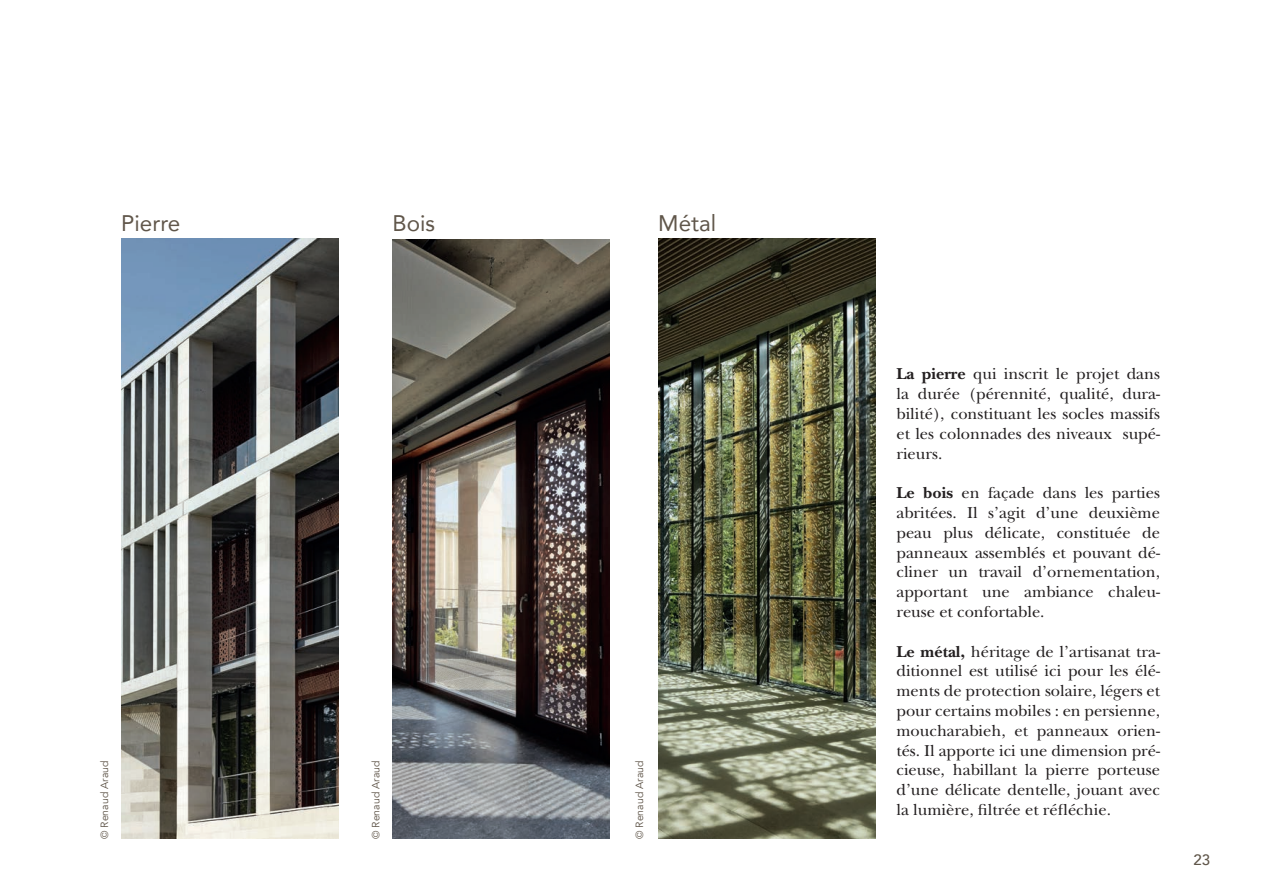
<style>
.page{position:relative;width:1263px;height:893px;background:#fff}
.page>*{position:absolute;margin:0;border:0;box-sizing:border-box;transform-origin:0 0}
.t1{font:22.5px "Avenir";color:#60564a}
.t2{font:16.5px/19.8px "New Baskerville";color:#231f20;text-align:justify}
.t3{font:500 15px "Avenir";color:#60564a}
.t4{font:10.5px "Avenir";color:#60564a}
.s1{font-weight:700}
</style>
<div class="page">
<img style="left:121px;top:239px;width:217px;height:599px">
<img style="left:392px;top:239px;width:217px;height:599px">
<img style="left:658px;top:239px;width:217px;height:599px">
<h1 class="t1" style="left:121px;top:205px;width:61px">Pierre</h1>
<h1 class="t1" style="left:392px;top:205px;width:44px">Bois</h1>
<h1 class="t1" style="left:658px;top:205px;width:59px">Métal</h1>
<p class="t4" style="left:98px;top:839px;width:80px;rotate:-90deg">© Renaud Araud</p>
<p class="t4" style="left:370px;top:839px;width:80px;rotate:-90deg">© Renaud Araud</p>
<p class="t4" style="left:633px;top:839px;width:80px;rotate:-90deg">© Renaud Araud</p>
<p class="t2" style="left:896px;top:364px;width:265px"><span class="s1">La pierre</span> qui inscrit le projet dans la durée (pérennité, qualité, dura&shy;bilité), constituant les socles massifs et les colonnades des niveaux supé&shy;rieurs.</p>
<p class="t2" style="left:896px;top:483px;width:265px"><span class="s1">Le bois</span> en façade dans les parties abritées. Il s’agit d’une deuxième peau plus délicate, constituée de panneaux assemblés et pouvant dé&shy;cliner un travail d’ornementation, apportant une ambiance chaleu&shy;reuse et confortable.</p>
<p class="t2" style="left:896px;top:641px;width:265px"><span class="s1">Le métal,</span> héritage de l’artisanat tra&shy;ditionnel est utilisé ici pour les élé&shy;ments de protection solaire, légers et pour certains mobiles : en persienne, moucharabieh, et panneaux orien&shy;tés. Il apporte ici une dimension pré&shy;cieuse, habillant la pierre porteuse d’une délicate dentelle, jouant avec la lumière, filtrée et réfléchie.</p>
<p class="t3" style="left:1193px;top:847px;width:18px">23</p>
</div>
